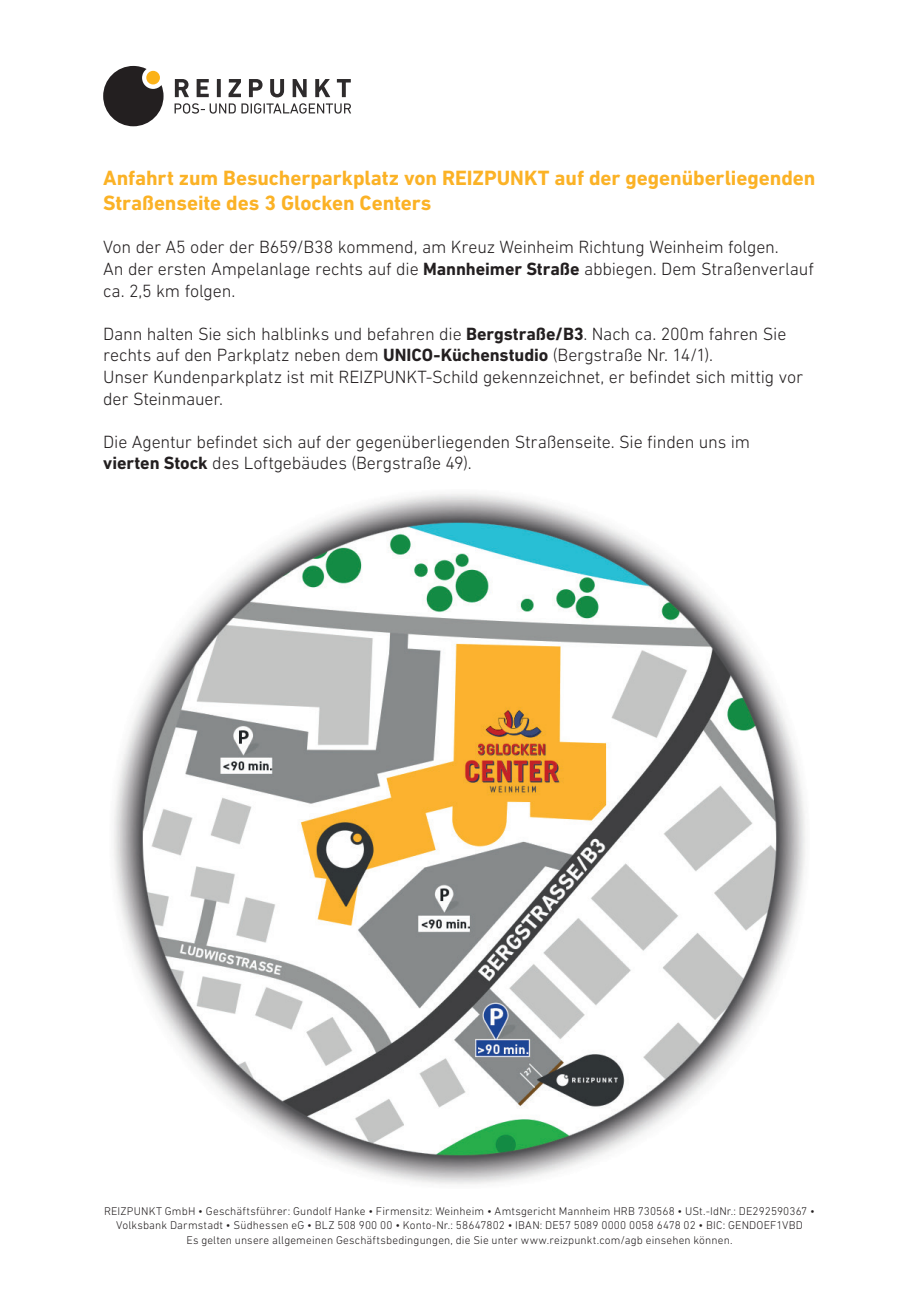
<style>
.page{position:relative;width:919px;height:1289px;background:#fff}
.page>*{position:absolute;margin:0;border:0;box-sizing:border-box;transform-origin:0 0}
.t1{font:700 21px/25.2px "DIN Next LT Pro";letter-spacing:-.005em;color:#fbb226}
.t2{font:300 18px/21.6px "DIN Next LT Pro";letter-spacing:-.01em;color:#231f20}
.t3{font:300 11.4px/14.1px "DIN Next LT Pro";letter-spacing:.01em;color:#231f20;text-align:center}
.s1{font-weight:700}
</style>
<div class="page">
<img style="left:113px;top:493px;width:692px;height:692px">
<svg style="left:175px;top:79px;width:14px;height:18px"></svg>
<svg style="left:196px;top:79px;width:13px;height:18px"></svg>
<svg style="left:217px;top:79px;width:4px;height:18px"></svg>
<svg style="left:228px;top:79px;width:13px;height:18px"></svg>
<svg style="left:249px;top:79px;width:13px;height:18px"></svg>
<svg style="left:270px;top:79px;width:14px;height:18px"></svg>
<svg style="left:292px;top:79px;width:14px;height:18px"></svg>
<svg style="left:315px;top:79px;width:15px;height:18px"></svg>
<svg style="left:337px;top:79px;width:14px;height:18px"></svg>
<svg style="left:103px;top:66px;width:60px;height:60px"></svg>
<div style="left:146px;top:71px;width:14px;height:13px;background:#fbb217;border-radius:50%"></div>
<svg style="left:174px;top:103px;width:177px;height:11px"></svg>
<p class="t1" style="left:103px;top:165px;width:713px">Anfahrt zum Besucherparkplatz von REIZPUNKT auf der gegenüberliegenden<br>Straßenseite des 3 Glocken Centers</p>
<p class="t2" style="left:103px;top:236px;width:712px">Von der A5 oder der B659/B38 kommend, am Kreuz Weinheim Richtung Weinheim folgen.<br>An der ersten Ampelanlage rechts auf die <span class="s1">Mannheimer Straße</span> abbiegen. Dem Straßenverlauf ca. 2,5 km folgen.</p>
<p class="t2" style="left:103px;top:322px;width:701px">Dann halten Sie sich halblinks und befahren die <span class="s1">Bergstraße/B3</span>. Nach ca. 200m fahren Sie rechts auf den Parkplatz neben dem <span class="s1">UNICO-Küchenstudio</span> (Bergstraße Nr. 14/1).<br>Unser Kundenparkplatz ist mit REIZPUNKT-Schild gekennzeichnet, er befindet sich mittig vor der Steinmauer.</p>
<p class="t2" style="left:103px;top:430px;width:648px">Die Agentur befindet sich auf der gegenüberliegenden Straßenseite. Sie finden uns im <span class="s1">vierten Stock</span> des Loftgebäudes (Bergstraße 49).</p>
<p class="t3" style="left:104px;top:1204px;width:712px">REIZPUNKT GmbH • Geschäftsführer: Gundolf Hanke • Firmensitz: Weinheim • Amtsgericht Mannheim HRB 730568 • USt.-IdNr.: DE292590367 •<br>Volksbank Darmstadt • Südhessen eG • BLZ 508 900 00 • Konto-Nr.: 58647802 • IBAN: DE57 5089 0000 0058 6478 02 • BIC: GENDOEF1VBD<br>Es gelten unsere allgemeinen Geschäftsbedingungen, die Sie unter www.reizpunkt.com/agb einsehen können.</p>
</div>
